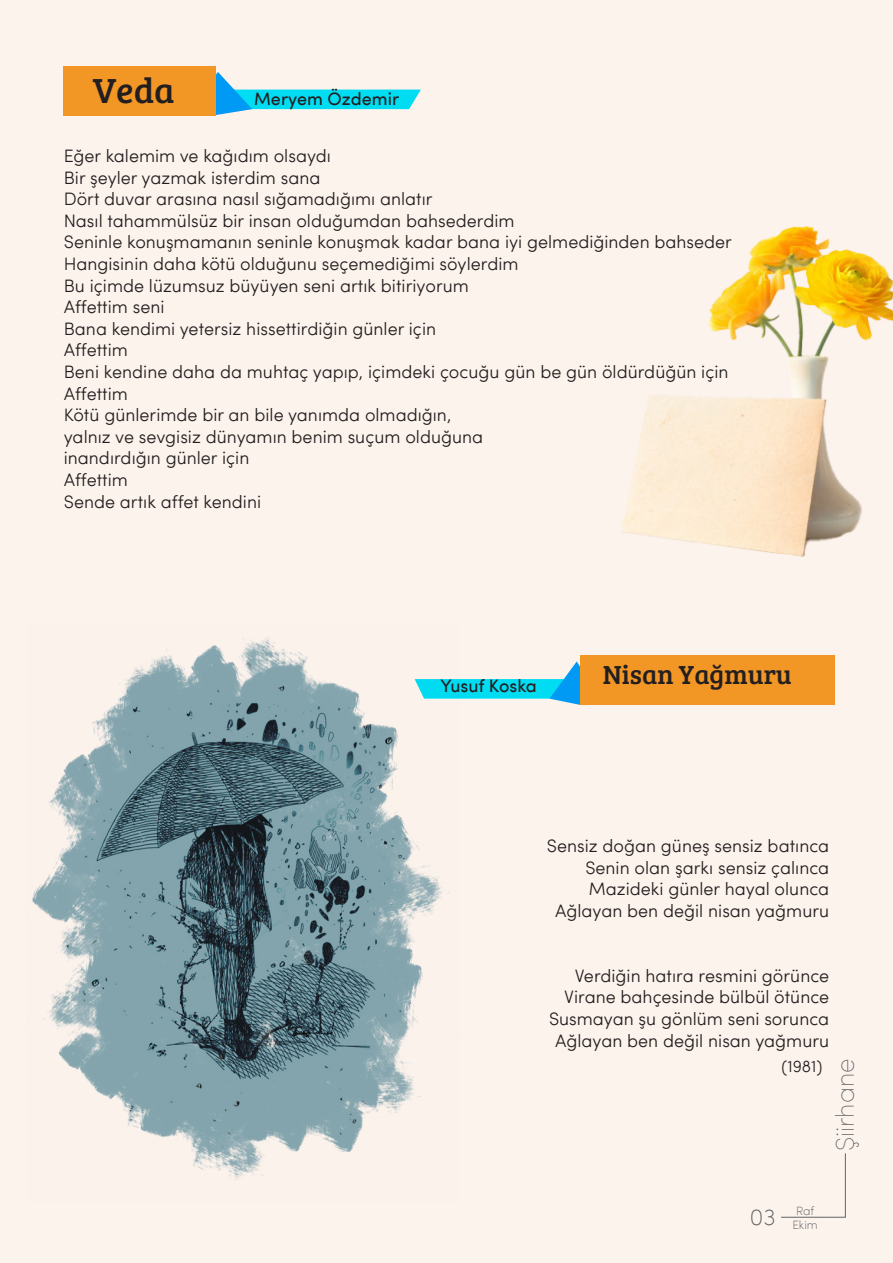
<style>
.page{position:relative;width:893px;height:1263px;background:#fdf3ed}
.page>*{position:absolute;margin:0;border:0;box-sizing:border-box;transform-origin:0 0}
.t1{font:36px "Bree Serif";color:#231f20}
.t2{font:27px "Bree Serif";color:#231f20}
.t3{font:200 25.5px "Sofia W03";color:#606465}
.t4{font:200 22.5px "Sofia W03";color:#606465}
.t5{font:300 18px "Sofia W03";color:#231f20}
.t6{font:18px "Sofia W03";color:#231f20}
.t7{font:300 16.5px "Sofia W03";color:#231f20}
.t8{font:200 12px "Sofia W03";color:#606465}
</style>
<div class="page">
<img style="left:622px;top:226px;width:271px;height:331px">
<hr style="left:781px;top:1217px;width:64px;height:1px;background:#606465">
<hr style="left:845px;top:1153px;width:1px;height:64px;background:#606465">
<svg style="left:216px;top:72px;width:205px;height:43px"></svg>
<div style="left:64px;top:66px;width:152px;height:50px;background:#f29625"></div>
<svg style="left:458px;top:661px;width:123px;height:44px"></svg>
<div style="left:581px;top:656px;width:254px;height:49px;background:#f29625"></div>
<img style="left:32px;top:637px;width:426px;height:543px">
<p class="t1" style="left:93px;top:64px;width:83px">Veda</p>
<p class="t6" style="left:254px;top:85px;width:146px">Meryem Özdemir</p>
<p class="t5" style="left:64px;top:142px;width:269px">Eğer kalemim ve kağıdım olsaydı</p>
<p class="t5" style="left:64px;top:164px;width:258px">Bir şeyler yazmak isterdim sana</p>
<p class="t5" style="left:64px;top:186px;width:370px">Dört duvar arasına nasıl sığamadığımı anlatır</p>
<p class="t5" style="left:64px;top:207px;width:452px">Nasıl tahammülsüz bir insan olduğumdan bahsederdim</p>
<p class="t5" style="left:64px;top:229px;width:670px">Seninle konuşmamanın seninle konuşmak kadar bana iyi gelmediğinden bahseder</p>
<p class="t5" style="left:64px;top:250px;width:456px">Hangisinin daha kötü olduğunu seçemediğimi söylerdim</p>
<p class="t5" style="left:64px;top:272px;width:407px">Bu içimde lüzumsuz büyüyen seni artık bitiriyorum</p>
<p class="t5" style="left:64px;top:294px;width:102px">Affettim seni</p>
<p class="t5" style="left:64px;top:315px;width:374px">Bana kendimi yetersiz hissettirdiğin günler için</p>
<p class="t5" style="left:64px;top:337px;width:66px">Affettim</p>
<p class="t5" style="left:64px;top:358px;width:666px">Beni kendine daha da muhtaç yapıp, içimdeki çocuğu gün be gün öldürdüğün için</p>
<p class="t5" style="left:64px;top:380px;width:66px">Affettim</p>
<p class="t5" style="left:64px;top:402px;width:389px">Kötü günlerimde bir an bile yanımda olmadığın,</p>
<p class="t5" style="left:64px;top:423px;width:421px">yalnız ve sevgisiz dünyamın benim suçum olduğuna</p>
<p class="t5" style="left:64px;top:445px;width:187px">inandırdığın günler için</p>
<p class="t5" style="left:64px;top:466px;width:66px">Affettim</p>
<p class="t5" style="left:64px;top:488px;width:199px">Sende artık affet kendini</p>
<p class="t6" style="left:440px;top:673px;width:98px">Yusuf Koska</p>
<p class="t2" style="left:603px;top:655px;width:190px">Nisan Yağmuru</p>
<p class="t5" style="left:547px;top:833px;width:284px">Sensiz doğan güneş sensiz batınca</p>
<p class="t5" style="left:585px;top:854px;width:245px">Senin olan şarkı sensiz çalınca</p>
<p class="t5" style="left:589px;top:876px;width:242px">Mazideki günler hayal olunca</p>
<p class="t5" style="left:555px;top:897px;width:276px">Ağlayan ben değil nisan yağmuru</p>
<p class="t5" style="left:575px;top:962px;width:256px">Verdiğin hatıra resmini görünce</p>
<p class="t5" style="left:564px;top:984px;width:266px">Virane bahçesinde bülbül ötünce</p>
<p class="t5" style="left:549px;top:1005px;width:282px">Susmayan şu gönlüm seni sorunca</p>
<p class="t5" style="left:555px;top:1027px;width:276px">Ağlayan ben değil nisan yağmuru</p>
<p class="t7" style="left:781px;top:1054px;width:43px">(1981)</p>
<p class="t3" style="left:828px;top:1151px;width:94px;rotate:-90deg">Şiirhane</p>
<p class="t8" style="left:796px;top:1202px;width:20px">Raf</p>
<p class="t4" style="left:750px;top:1202px;width:27px">03</p>
<p class="t8" style="left:792px;top:1217px;width:27px">Ekim</p>
</div>
